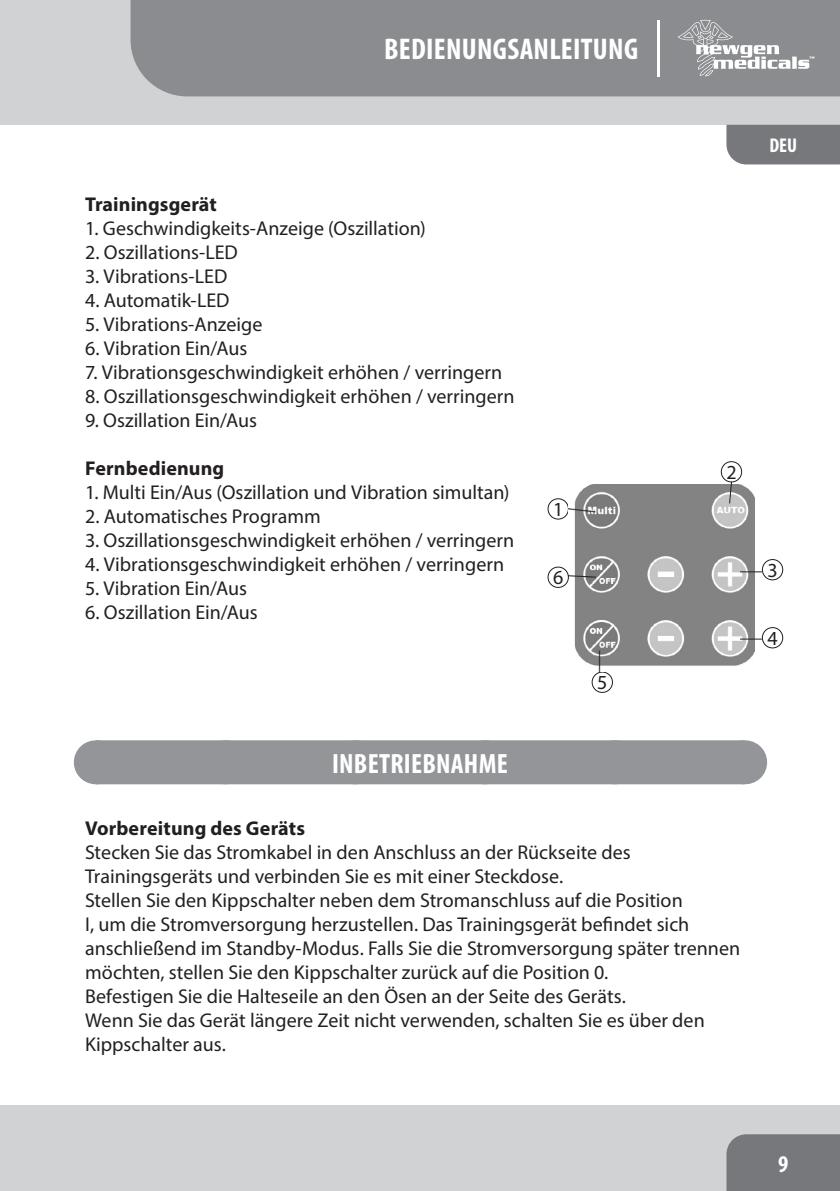
<style>
.page{position:relative;width:840px;height:1191px;background:#fff}
.page>*{position:absolute;margin:0;border:0;box-sizing:border-box;transform-origin:0 0}
.t1{font:700 condensed 30px "Myriad Pro";letter-spacing:.01em;color:#fff}
.t2{font:700 condensed 28px "Myriad Pro";letter-spacing:.01em;color:#fff}
.t3{font:700 condensed 24px "Myriad Pro";color:#fff}
.t4{font:20px/24px "Myriad Pro";color:#231f20}
.t5{font:700 20px "Myriad Pro";letter-spacing:.005em;color:#231f20}
.t6{font:700 condensed 20px "Myriad Pro";color:#fff}
</style>
<div class="page">
<div style="left:0;top:1106px;width:839px;height:85px;background:#d1d2d4"></div>
<div style="left:0;top:0;width:839px;height:125px;background:#d1d2d4"></div>
<div style="left:130px;top:0;width:709px;height:96px;background:#8a8c8f"></div>
<div style="left:726px;top:1134px;width:113px;height:57px;background:#76787b"></div>
<div style="left:726px;top:125px;width:113px;height:39px;background:#76787b"></div>
<svg style="left:677px;top:20px;width:137px;height:57px;background:#a0a2a4"></svg>
<hr style="left:656px;top:20px;width:3px;height:57px;background:#fff">
<div style="left:96px;top:740px;width:647px;height:44px;background:#939598"></div>
<svg style="left:226px;top:740px;width:453px;height:1px"></svg>
<hr style="left:743px;top:740px;width:1px;height:44px;background:#939598">
<div style="left:547px;top:498px;width:21px;height:21px;border:1px solid #231f20;border-radius:50%"></div>
<div style="left:720px;top:461px;width:21px;height:21px;border:1px solid #231f20;border-radius:50%"></div>
<div style="left:761px;top:559px;width:21px;height:21px;border:1px solid #231f20;border-radius:50%"></div>
<div style="left:761px;top:627px;width:21px;height:21px;border:1px solid #231f20;border-radius:50%"></div>
<div style="left:591px;top:671px;width:21px;height:22px;border:1px solid #231f20;border-radius:50%"></div>
<img style="left:568px;top:484px;width:186px;height:187px">
<div style="left:547px;top:566px;width:21px;height:22px;border:1px solid #231f20;border-radius:50%"></div>
<svg style="left:728px;top:481px;width:4px;height:23px"></svg>
<svg style="left:739px;top:571px;width:22px;height:1px"></svg>
<svg style="left:739px;top:638px;width:22px;height:1px"></svg>
<h1 class="t1" style="left:384px;top:31px;width:255px">BEDIENUNGSANLEITUNG</h1>
<p class="t5" style="left:85px;top:191px;width:133px">Trainingsgerät</p>
<p class="t4" style="left:85px;top:216px;width:342px">1. Geschwindigkeits-Anzeige (Oszillation)</p>
<p class="t4" style="left:85px;top:240px;width:154px">2. Oszillations-LED</p>
<p class="t4" style="left:85px;top:264px;width:144px">3. Vibrations-LED</p>
<p class="t4" style="left:85px;top:288px;width:146px">4. Automatik-LED</p>
<p class="t4" style="left:85px;top:312px;width:179px">5. Vibrations-Anzeige</p>
<p class="t4" style="left:85px;top:336px;width:164px">6. Vibration Ein/Aus</p>
<p class="t4" style="left:85px;top:360px;width:418px">7. Vibrationsgeschwindigkeit erhöhen / verringern</p>
<p class="t4" style="left:85px;top:384px;width:431px">8. Oszillationsgeschwindigkeit erhöhen / verringern</p>
<p class="t4" style="left:85px;top:408px;width:173px">9. Oszillation Ein/Aus</p>
<p class="t5" style="left:85px;top:455px;width:141px">Fernbedienung</p>
<p class="t4" style="left:85px;top:480px;width:426px">1. Multi Ein/Aus (Oszillation und Vibration simultan)</p>
<p class="t4" style="left:85px;top:504px;width:237px">2. Automatisches Programm</p>
<p class="t4" style="left:85px;top:528px;width:430px">3. Oszillationsgeschwindigkeit erhöhen / verringern</p>
<p class="t4" style="left:85px;top:552px;width:420px">4. Vibrationsgeschwindigkeit erhöhen / verringern</p>
<p class="t4" style="left:85px;top:576px;width:163px">5. Vibration Ein/Aus</p>
<p class="t4" style="left:85px;top:600px;width:174px">6. Oszillation Ein/Aus</p>
<h2 class="t2" style="left:332px;top:746px;width:177px">INBETRIEBNAHME</h2>
<p class="t4" style="left:552px;top:497px;width:12px">1</p>
<p class="t4" style="left:552px;top:565px;width:12px">6</p>
<p class="t4" style="left:596px;top:670px;width:12px">5</p>
<p class="t4" style="left:726px;top:460px;width:12px">2</p>
<p class="t5" style="left:85px;top:815px;width:221px">Vorbereitung des Geräts</p>
<p class="t4" style="left:85px;top:840px;width:656px">Stecken Sie das Stromkabel in den Anschluss an der Rückseite des Trainingsgeräts und verbinden Sie es mit einer Steckdose.<br>Stellen Sie den Kippschalter neben dem Stromanschluss auf die Position<br>I, um die Stromversorgung herzustellen. Das Trainingsgerät befindet sich anschließend im Standby-Modus. Falls Sie die Stromversorgung später trennen möchten, stellen Sie den Kippschalter zurück auf die Position 0.<br>Befestigen Sie die Halteseile an den Ösen an der Seite des Geräts.<br>Wenn Sie das Gerät längere Zeit nicht verwenden, schalten Sie es über den Kippschalter aus.</p>
<p class="t6" style="left:769px;top:133px;width:29px">DEU</p>
<p class="t4" style="left:767px;top:558px;width:12px">3</p>
<p class="t4" style="left:767px;top:626px;width:12px">4</p>
<p class="t3" style="left:777px;top:1148px;width:12px">9</p>
</div>
